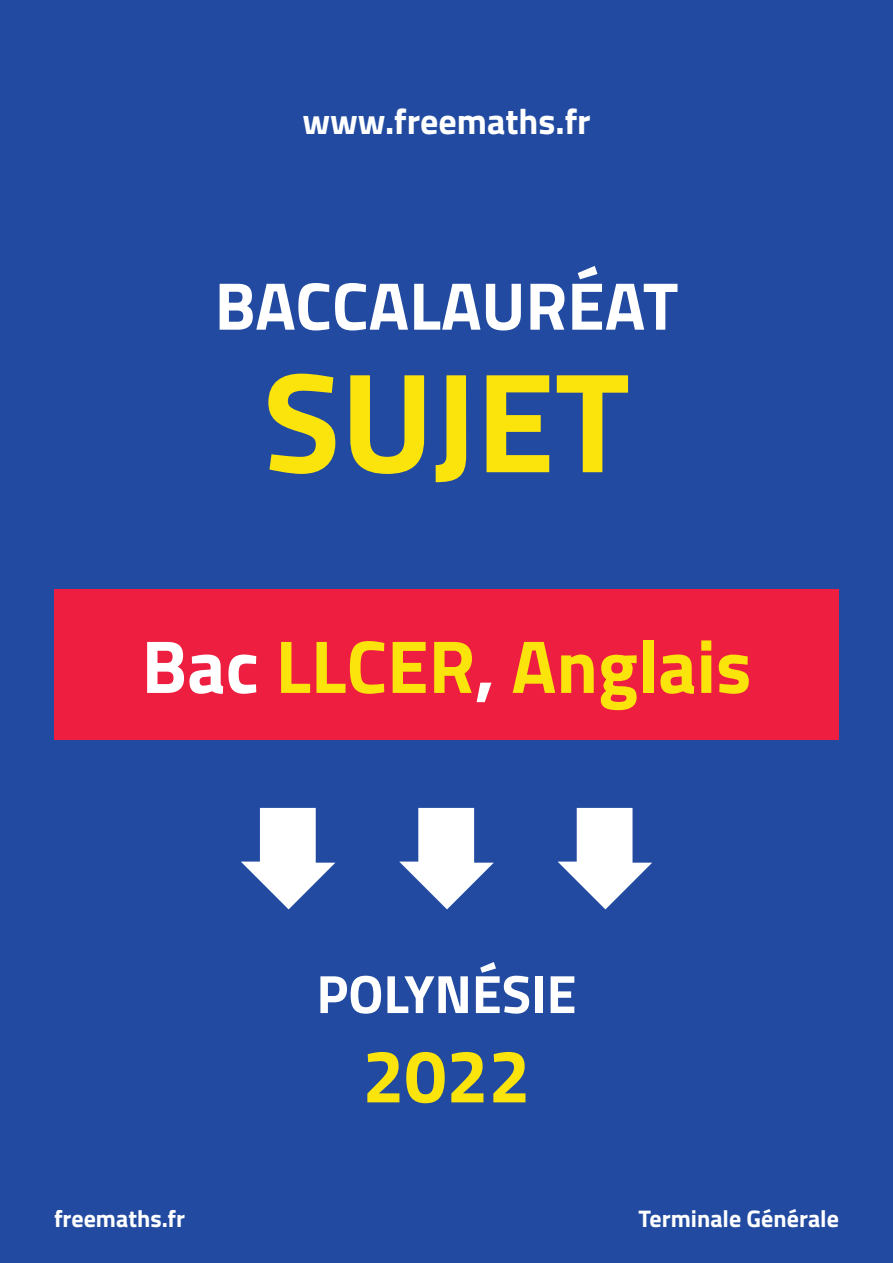
<style>
.page{position:relative;width:893px;height:1263px;background:#214aa0}
.page>*{position:absolute;margin:0;border:0;box-sizing:border-box;transform-origin:0 0}
.t1{font:700 142.5px "Titillium";color:#fbe30c}
.t2{font:700 75px "Titillium";color:#fbe30c}
.t3{font:700 67.5px "Titillium";color:#fff}
.t4{font:700 54px "Titillium";color:#fff}
.t5{font:700 36px "Titillium";color:#fff}
.t6{font:700 24px "Titillium";color:#fff}
.s1{color:#fff}
</style>
<div class="page">
<svg style="left:241px;top:808px;width:94px;height:101px"></svg>
<svg style="left:399px;top:808px;width:95px;height:101px"></svg>
<svg style="left:558px;top:808px;width:94px;height:101px"></svg>
<div style="left:54px;top:589px;width:785px;height:151px;background:#ed1e40"></div>
<h3 class="t5" style="left:302px;top:94px;width:290px">www.freemaths.fr</h3>
<h3 class="t3" style="left:215px;top:254px;width:465px">BACCALAURÉAT</h3>
<h1 class="t1" style="left:263px;top:313px;width:368px">SUJET</h1>
<h2 class="t2" style="left:142px;top:609px;width:611px"><span class="s1">Bac</span> LLCER<span class="s1">,</span> Anglais</h2>
<p class="t4" style="left:316px;top:953px;width:262px">POLYNÉSIE</p>
<h2 class="t2" style="left:362px;top:1019px;width:169px">2022</h2>
<p class="t6" style="left:54px;top:1200px;width:133px">freemaths.fr</p>
<p class="t6" style="left:639px;top:1200px;width:202px">Terminale Générale</p>
</div>
